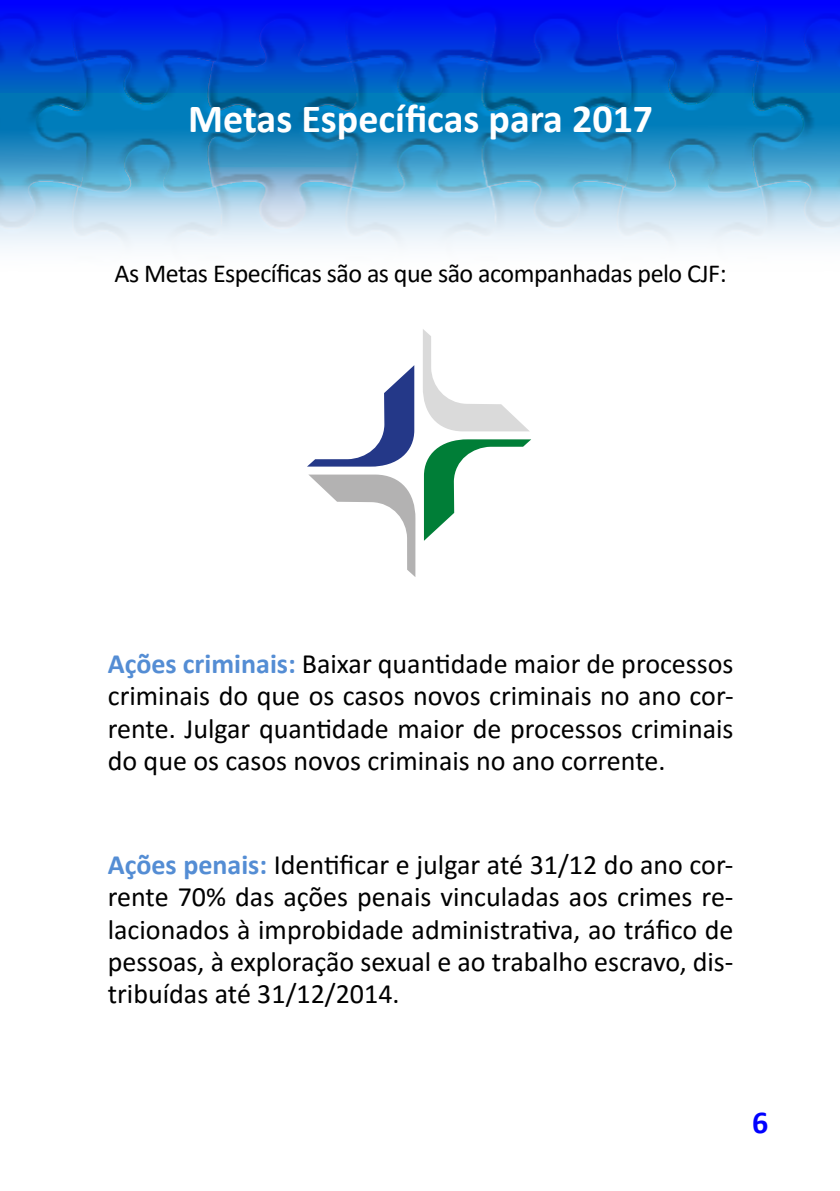
<style>
.page{position:relative;width:840px;height:1191px;background:#fff}
.page>*{position:absolute;margin:0;border:0;box-sizing:border-box;transform-origin:0 0}
.t1{font:41px "Calibri";color:#000}
.t2{font:700 40px "Calibri";color:#fff}
.t3{font:700 32px "Calibri";color:#00f}
.t4{font:28px/32.2px "Calibri";color:#000;text-align:justify}
.t5{font:26px "Calibri";letter-spacing:-.02em;color:#000}
.s1{font-size:41px}
.s2{font-weight:700;color:#548dd4}
</style>
<div class="page">
<img style="left:0;top:93px;width:839px;height:156px">
<svg style="left:0;top:0;width:839px;height:93px;background:#0033dc"></svg>
<svg style="left:307px;top:365px;width:107px;height:102px"></svg>
<svg style="left:423px;top:439px;width:108px;height:102px"></svg>
<svg style="left:308px;top:474px;width:107px;height:103px"></svg>
<svg style="left:423px;top:329px;width:106px;height:102px"></svg>
<h2 class="t2" style="left:188px;top:90px;width:466px">Metas Específicas para 2017</h2>
<p class="t5" style="left:114px;top:255px;width:613px">As Metas Específicas são as que são acompanhadas pelo CJF:</p>
<h1 class="t1" style="left:118px;top:631px;width:622px">ribunal Regional Federal da 1ª Região</h1>
<p class="t4" style="left:108px;top:679px;width:627px">criminais do que os casos novos criminais no ano cor&shy;rente. Julgar quantidade maior de processos criminais do que os casos novos criminais no ano corrente.</p>
<p class="t4" style="left:101px;top:647px;width:633px"><span class="s1">T</span><span class="s2">Ações criminais:</span> Baixar quantidade maior de processos</p>
<p class="t4" style="left:108px;top:848px;width:627px"><span class="s2">Ações penais:</span> Identificar e julgar até 31/12 do ano cor&shy;rente 70% das ações penais vinculadas aos crimes re&shy;lacionados à improbidade administrativa, ao tráfico de pessoas, à exploração sexual e ao trabalho escravo, dis&shy;tribuídas até 31/12/2014.</p>
<p class="t3" style="left:751px;top:1099px;width:18px">6</p>
</div>
